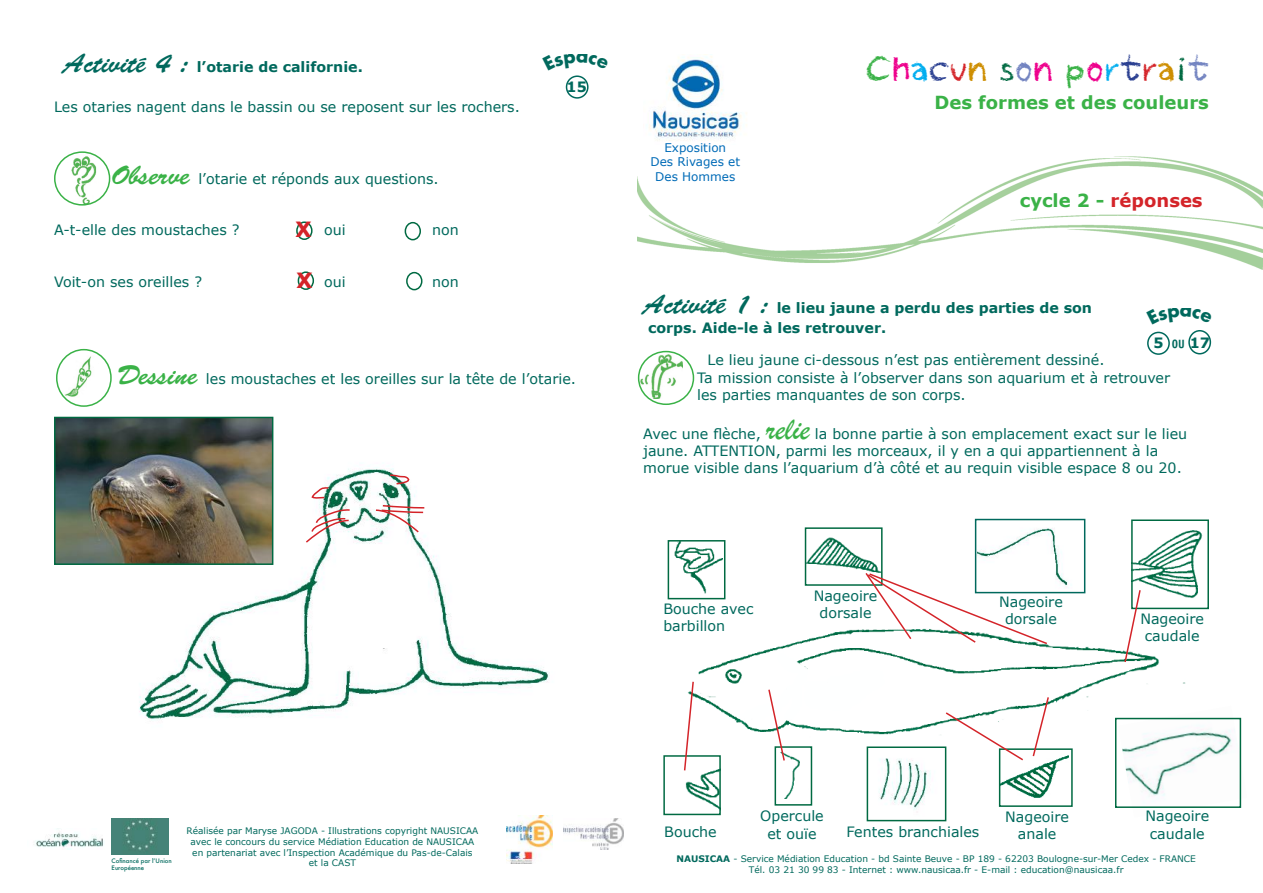
<style>
.page{position:relative;width:1263px;height:893px;background:#fff}
.page>*{position:absolute;margin:0;border:0;box-sizing:border-box;transform-origin:0 0}
.t1{font:36px "pastel";color:#ee008c}
.t2{font:33px "Brush Script";color:#3ab247}
.t3{font:27px "Brush Script Std";color:#00695d}
.t4{font:700 21px "Verdana";color:#d42429}
.t5{font:700 18px "Verdana";color:#3ab247}
.t6{font:700 18px "Verdana";color:#d42429}
.t7{font:14.25px/17.1px "Verdana";color:#00695d;text-align:center}
.t8{font:700 14.25px/19.8px "Verdana";color:#00695d}
.t9{font:12px/14.4px "Verdana";color:#006bb7;text-align:center}
.t10{font:9px/10.8px "Verdana";color:#00695d;text-align:center}
.t11{font:500 6px/7.2px "Futura";color:#00695d}
.s1{font-family:"Brush Script Std";font-weight:400;font-size:27px}
.s2{font-family:"Brush Script Std";font-size:27px;color:#3ab247}
.s3{color:#3ab247}
.s4{color:#00aeef}
.s5{color:#2a3f91}
.s6{color:#d42429}
.s7{color:#ce8e01}
.s8{color:#006a42}
.s9{color:#7384c1}
.s10{font-family:"Futura";font-weight:500;font-stretch:condensed;font-size:16.5px}
.s11{font-weight:700}
</style>
<div class="page">
<img style="left:67px;top:152px;width:32px;height:51px">
<div style="left:54px;top:151px;width:56px;height:55px;border:2px solid #3ab247;border-radius:50%"></div>
<img style="left:35px;top:828px;width:69px;height:21px">
<img style="left:112px;top:819px;width:57px;height:36px">
<img style="left:507px;top:815px;width:45px;height:49px">
<img style="left:564px;top:818px;width:60px;height:32px">
<div style="left:566px;top:75px;width:22px;height:24px;border:2px solid #00695d;border-radius:50%"></div>
<img style="left:640px;top:353px;width:42px;height:46px">
<div style="left:638px;top:351px;width:56px;height:54px;border:2px solid #3ab247;border-radius:50%"></div>
<img style="left:695px;top:629px;width:490px;height:106px">
<img style="left:1134px;top:530px;width:69px;height:68px">
<div style="left:1131px;top:519px;width:78px;height:90px;border:2px solid #006a42"></div>
<img style="left:1002px;top:755px;width:66px;height:43px">
<div style="left:999px;top:748px;width:74px;height:59px;border:2px solid #006a42"></div>
<img style="left:808px;top:537px;width:71px;height:34px">
<div style="left:805px;top:527px;width:77px;height:59px;border:2px solid #006a42"></div>
<img style="left:685px;top:769px;width:33px;height:39px">
<div style="left:663px;top:755px;width:58px;height:60px;border:2px solid #006a42"></div>
<img style="left:784px;top:754px;width:16px;height:45px">
<div style="left:774px;top:746px;width:38px;height:60px;border:2px solid #006a42"></div>
<img style="left:674px;top:543px;width:48px;height:51px">
<div style="left:668px;top:540px;width:57px;height:59px;border:2px solid #006a42"></div>
<img style="left:879px;top:758px;width:52px;height:52px">
<div style="left:867px;top:746px;width:79px;height:75px;border:2px solid #006a42"></div>
<img style="left:978px;top:528px;width:91px;height:61px">
<div style="left:975px;top:519px;width:110px;height:74px;border:2px solid #00695d"></div>
<img style="left:1118px;top:706px;width:124px;height:102px">
<div style="left:1115px;top:718px;width:126px;height:90px;border:2px solid #006a42"></div>
<div style="left:296px;top:221px;width:17px;height:19px;border:2px solid #006a42;border-radius:50%"></div>
<div style="left:405px;top:222px;width:16px;height:18px;border:2px solid #006a42;border-radius:50%"></div>
<div style="left:298px;top:271px;width:16px;height:19px;border:2px solid #006a42;border-radius:50%"></div>
<div style="left:406px;top:272px;width:16px;height:18px;border:2px solid #006a42;border-radius:50%"></div>
<img style="left:139px;top:452px;width:410px;height:269px">
<img style="left:62px;top:356px;width:30px;height:43px">
<div style="left:56px;top:349px;width:56px;height:58px;border:2px solid #3ab247;border-radius:50%"></div>
<svg style="left:683px;top:681px;width:12px;height:91px"></svg>
<svg style="left:1123px;top:588px;width:19px;height:76px"></svg>
<svg style="left:767px;top:688px;width:19px;height:74px"></svg>
<svg style="left:944px;top:711px;width:81px;height:51px"></svg>
<svg style="left:864px;top:571px;width:185px;height:74px"></svg>
<svg style="left:1031px;top:696px;width:19px;height:62px"></svg>
<svg style="left:310px;top:486px;width:20px;height:13px"></svg>
<svg style="left:389px;top:474px;width:27px;height:11px"></svg>
<svg style="left:304px;top:509px;width:47px;height:35px"></svg>
<svg style="left:374px;top:504px;width:52px;height:30px"></svg>
<img style="left:57px;top:420px;width:213px;height:142px">
<div style="left:54px;top:417px;width:219px;height:148px;border:2px solid #006a42"></div>
<img style="left:638px;top:156px;width:625px;height:114px">
<div style="left:1147px;top:332px;width:23px;height:23px;border:2px solid #00695d;border-radius:50%"></div>
<div style="left:1188px;top:330px;width:23px;height:24px;border:2px solid #00695d;border-radius:50%"></div>
<img style="left:649px;top:54px;width:98px;height:87px">
<p class="t8" style="left:63px;top:57px;width:301px"><span class="s1">Activité 4 :</span> l’otarie de californie.</p>
<p class="t7" style="left:54px;top:99px;width:467px">Les otaries nagent dans le bassin ou se reposent sur les rochers.</p>
<p class="t7" style="left:111px;top:171px;width:329px"><span class="s2">Observe</span> l’otarie et réponds aux questions.</p>
<p class="t7" style="left:54px;top:222px;width:187px">A-t-elle des moustaches ?</p>
<p class="t7" style="left:324px;top:222px;width:23px">oui</p>
<p class="t7" style="left:432px;top:222px;width:28px">non</p>
<h3 class="t4" style="left:296px;top:216px;width:18px">X</h3>
<h3 class="t4" style="left:297px;top:267px;width:18px">X</h3>
<p class="t7" style="left:54px;top:273px;width:150px">Voit-on ses oreilles ?</p>
<p class="t7" style="left:324px;top:273px;width:23px">oui</p>
<p class="t7" style="left:432px;top:273px;width:28px">non</p>
<p class="t8" style="left:567px;top:77px;width:22px">15</p>
<p class="t7" style="left:117px;top:370px;width:460px"><span class="s2">Dessine</span> les moustaches et les oreilles sur la tête de l’otarie.</p>
<h1 class="t1" style="left:865px;top:52px;width:345px"><span class="s3">C</span>h<span class="s4">a</span><span class="s5">c</span><span class="s6">u</span><span class="s7">n</span> <span class="s8">s</span><span class="s9">o</span>n <span class="s3">p</span>o<span class="s4">r</span><span class="s5">t</span><span class="s6">r</span><span class="s7">a</span><span class="s8">i</span><span class="s9">t</span></h1>
<p class="t9" style="left:650px;top:141px;width:91px">Exposition<br>Des Rivages et<br>Des Hommes</p>
<p class="t5" style="left:934px;top:91px;width:276px">Des formes et des couleurs</p>
<p class="t6" style="left:1020px;top:188px;width:184px"><span class="s3">cycle 2 -</span> réponses</p>
<h3 class="t3" style="left:643px;top:289px;width:126px">Activité 1 :</h3>
<p class="t8" style="left:648px;top:298px;width:446px;text-indent:129px">le lieu jaune a perdu des parties de son corps. Aide-le à les retrouver.</p>
<p class="t7" style="left:697px;top:352px;width:474px;text-align:left;text-indent:10px">Le lieu jaune ci-dessous n’est pas entièrement dessiné.<br>Ta mission consiste à l’observer dans son aquarium et à retrouver les parties manquantes de son corps.</p>
<p class="t7" style="left:643px;top:426px;width:119px">Avec une flèche,</p>
<h2 class="t2" style="left:766px;top:409px;width:46px">relie</h2>
<p class="t8" style="left:1153px;top:333px;width:58px">5 <span class="s10">ou</span> 17</p>
<p class="t7" style="left:643px;top:426px;width:545px;text-align:left;text-indent:172px">la bonne partie à son emplacement exact sur le lieu jaune. ATTENTION, parmi les morceaux, il y en a qui appartiennent à la morue visible dans l’aquarium d’à côté et au requin visible espace 8 ou 20.</p>
<p class="t7" style="left:663px;top:601px;width:92px;text-align:left">Bouche avec barbillon</p>
<p class="t7" style="left:814px;top:588px;width:65px">Nageoire dorsale</p>
<p class="t7" style="left:999px;top:594px;width:65px">Nageoire dorsale</p>
<p class="t7" style="left:1140px;top:610px;width:65px">Nageoire caudale</p>
<p class="t7" style="left:760px;top:808px;width:65px">Opercule et ouïe</p>
<p class="t7" style="left:1145px;top:808px;width:65px">Nageoire caudale</p>
<p class="t7" style="left:1005px;top:808px;width:65px">Nageoire anale</p>
<p class="t7" style="left:664px;top:823px;width:54px">Bouche</p>
<p class="t7" style="left:846px;top:824px;width:134px">Fentes branchiales</p>
<p class="t10" style="left:187px;top:825px;width:293px">Réalisée par Maryse JAGODA - Illustrations copyright NAUSICAA avec le concours du service Médiation Education de NAUSICAA en partenariat avec l’Inspection Académique du Pas-de-Calais<br>et la CAST</p>
<p class="t11" style="left:112px;top:857px;width:62px">Cofinancé par l’Union<br>Européenne</p>
<p class="t10" style="left:676px;top:853px;width:521px"><span class="s11">NAUSICAA</span> - Service Médiation Education - bd Sainte Beuve - BP 189 - 62203 Boulogne-sur-Mer Cedex - FRANCE<br>Tél. 03 21 30 99 83 - Internet : www.nausicaa.fr - E-mail : education@nausicaa.fr</p>
</div>
